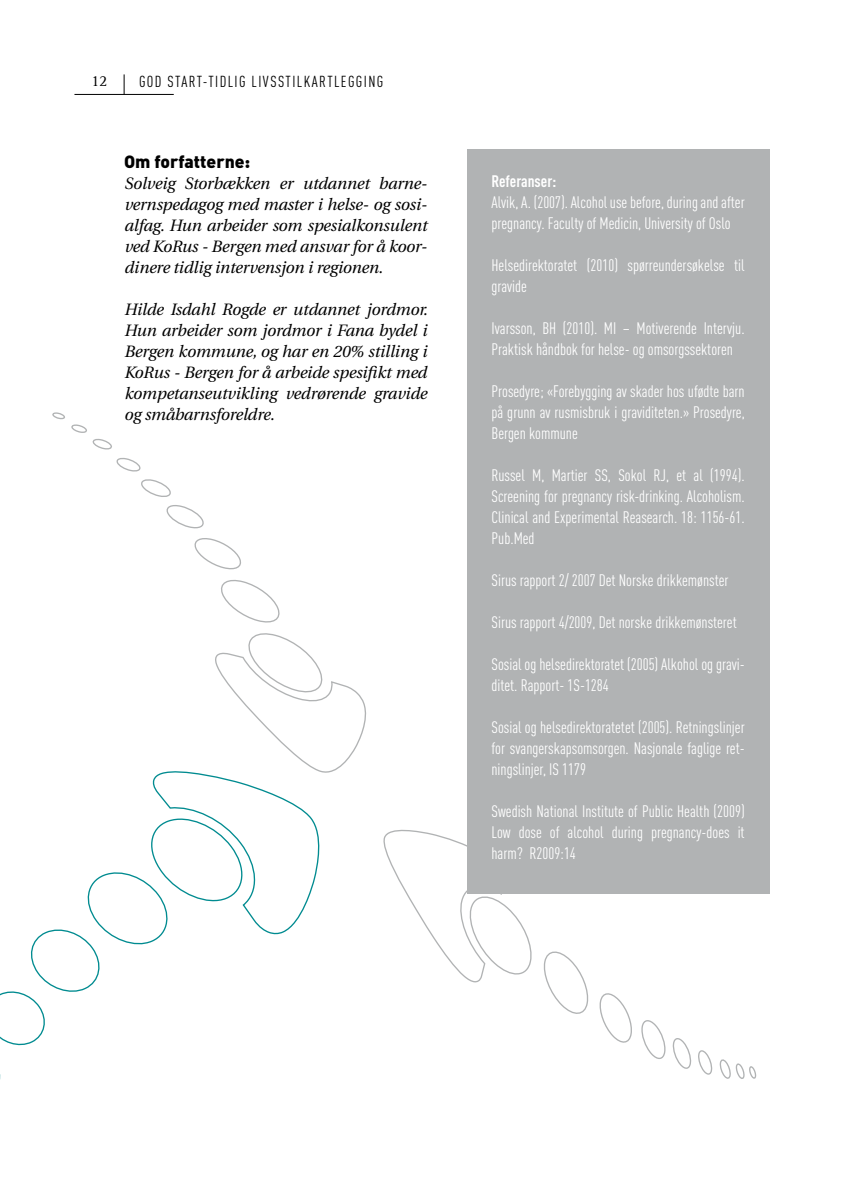
<style>
.page{position:relative;width:844px;height:1191px;background:#fff}
.page>*{position:absolute;margin:0;border:0;box-sizing:border-box;transform-origin:0 0}
.t1{font:17.5px "DIN Black Alternate";color:#000}
.t2{font:16.45px/21px "DIN Cond";color:#fff}
.t3{font:italic 16.45px/21px "Utopia";letter-spacing:-.01em;color:#000;text-align:justify}
.t4{font:700 16.45px "DIN Cond";color:#fff}
.t5{font:15.75px "DIN Cond";letter-spacing:.09em;color:#000}
.t6{font:15.75px "Rotis Serif";color:#000}
</style>
<div class="page">
<svg style="left:52px;top:412px;width:704px;height:667px"></svg>
<svg style="left:0;top:765px;width:325px;height:314px"></svg>
<div style="left:466px;top:149px;width:303px;height:744px;background:#b1b3b4"></div>
<hr style="left:74px;top:94px;width:100px;height:1px;background:#000">
<svg style="left:124px;top:74px;width:1px;height:20px"></svg>
<p class="t6" style="left:91px;top:71px;width:18px">12</p>
<p class="t5" style="left:139px;top:72px;width:244px">God start-tidlig livsstilkartlegg ing</p>
<p class="t1" style="left:124px;top:150px;width:128px">Om forfatterne:</p>
<p class="t3" style="left:124px;top:173px;width:304px">Solveig Storbækken er utdannet barne&shy;vernspedagog med master i helse- og sosi&shy;alfag. Hun arbeider som spesialkonsulent ved KoRus - Bergen med ansvar for å koor&shy;dinere tidlig intervensjon i regionen.</p>
<p class="t3" style="left:124px;top:299px;width:305px">Hilde Isdahl Rogde er utdannet jordmor.<br>Hun arbeider som jordmor i Fana bydel i Bergen kommune, og har en 20% stilling i KoRus - Bergen for å arbeide spesifikt med kompetanseutvikling vedrørende gravide og småbarnsforeldre.</p>
<p class="t4" style="left:491px;top:171px;width:66px">Referanser:</p>
<p class="t2" style="left:491px;top:191px;width:255px">Alvik, A. (2007). Alcohol use before, during and after pregnancy. Faculty of Medicin, University of Oslo</p>
<p class="t2" style="left:491px;top:254px;width:255px">Helsedirektoratet (2010) spørreundersøkelse til gravide</p>
<p class="t2" style="left:491px;top:317px;width:254px">Ivarsson, BH (2010). MI – Motiverende Intervju.<br>Praktisk håndbok for helse- og omsorgssektoren</p>
<p class="t2" style="left:491px;top:380px;width:255px;text-align:justify">Prosedyre; «Forebygging av skader hos ufødte barn på grunn av rusmisbruk i graviditeten.» Prosedyre, Bergen kommune</p>
<p class="t2" style="left:491px;top:464px;width:254px;text-align:justify">Russel M, Martier SS, Sokol RJ, et al (1994).<br>Screening for pregnancy risk-drinking. Alcoholism.<br>Clinical and Experimental Reasearch. 18: 1156-61.<br>Pub.Med</p>
<p class="t2" style="left:491px;top:569px;width:238px">Sirus rapport 2/ 2007 Det Norske drikkemønster</p>
<p class="t2" style="left:491px;top:611px;width:246px">Sirus rapport 4/2009, Det norske drikkemønsteret</p>
<p class="t2" style="left:491px;top:653px;width:254px">Sosial og helsedirektoratet (2005) Alkohol og gravi&shy;ditet. Rapport- 1S-1284</p>
<p class="t2" style="left:491px;top:716px;width:254px;text-align:justify">Sosial og helsedirektoratetet (2005). Retningslinjer for svangerskapsomsorgen. Nasjonale faglige ret&shy;ningslinjer, IS 1179</p>
<p class="t2" style="left:491px;top:800px;width:255px;text-align:justify">Swedish National Institute of Public Health (2009)<br>Low dose of alcohol during pregnancy-does it harm? R2009:14</p>
</div>
